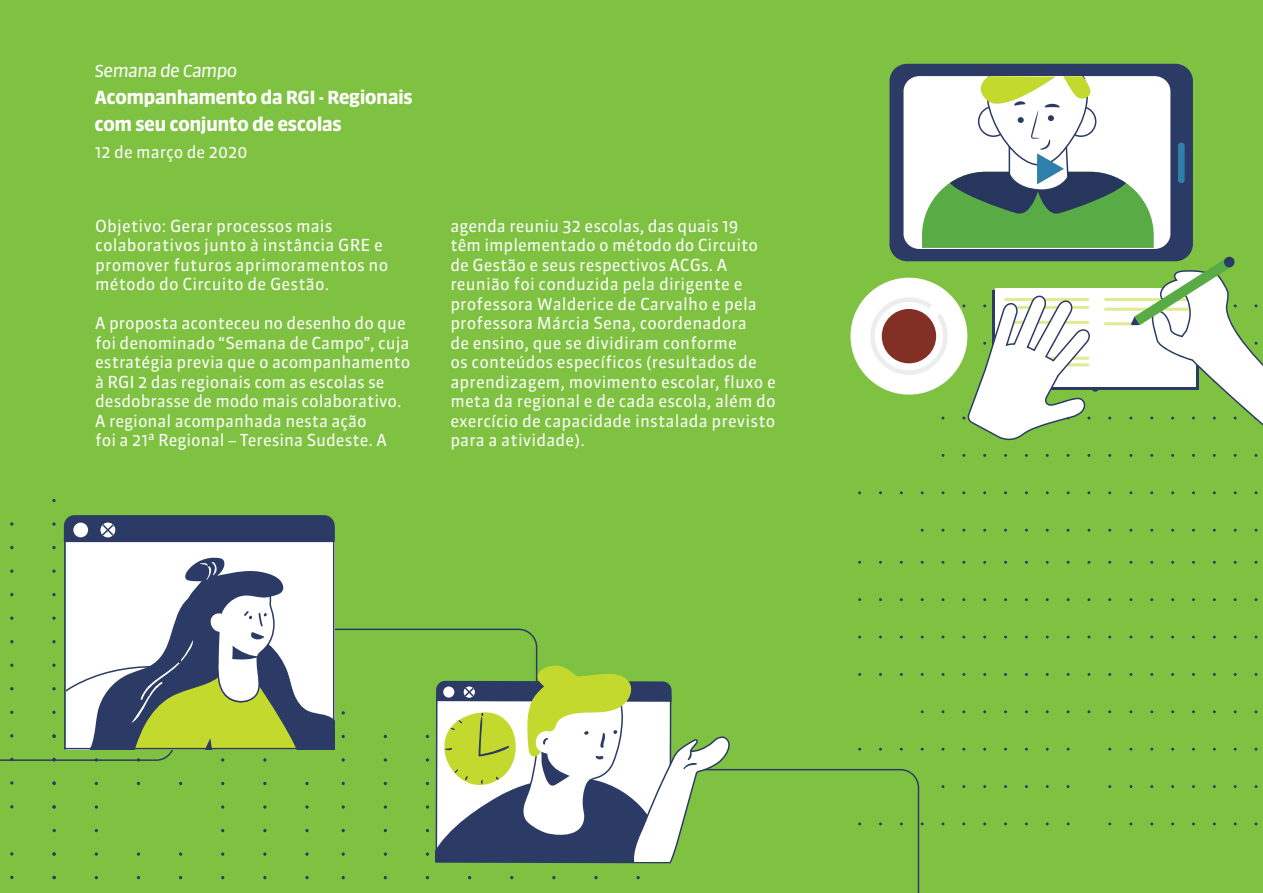
<style>
.page{position:relative;width:1263px;height:893px;background:#7fc242}
.page>*{position:absolute;margin:0;border:0;box-sizing:border-box;transform-origin:0 0}
.t1{font:700 18px/27px "Sanuk Big Pro";color:#fff}
.t2{font:16.5px/19.5px "Sanuk";letter-spacing:.01em;color:#fff}
.t3{font:italic 16.5px "Sanuk Big Pro";color:#fff}
</style>
<div class="page">
<svg style="left:52px;top:499px;width:4px;height:3px"></svg>
<svg style="left:52px;top:522px;width:4px;height:4px"></svg>
<svg style="left:52px;top:546px;width:4px;height:3px"></svg>
<svg style="left:52px;top:569px;width:4px;height:4px"></svg>
<svg style="left:52px;top:593px;width:4px;height:3px"></svg>
<svg style="left:52px;top:616px;width:4px;height:4px"></svg>
<svg style="left:0;top:628px;width:920px;height:265px"></svg>
<svg style="left:426px;top:665px;width:303px;height:199px"></svg>
<svg style="left:64px;top:542px;width:270px;height:207px;background:#e9eced"></svg>
<svg style="left:64px;top:515px;width:271px;height:27px;background:#34446b"></svg>
<svg style="left:66px;top:556px;width:268px;height:193px;background:#b8bfb4"></svg>
<div style="left:889px;top:64px;width:304px;height:197px;background:#2b3b66;border-radius:17px"></div>
<div style="left:903px;top:76px;width:267px;height:173px;background:#fff;border-radius:16px"></div>
<div style="left:1178px;top:143px;width:6px;height:40px;background:#2e80ab;border-radius:3px"></div>
<svg style="left:922px;top:76px;width:232px;height:172px"></svg>
<div style="left:850px;top:278px;width:117px;height:117px;background:#fff;border-radius:50%"></div>
<div style="left:870px;top:297px;width:78px;height:78px;background:#ededed;border-radius:50%"></div>
<div style="left:875px;top:302px;width:68px;height:68px;background:#fff;border-radius:50%"></div>
<div style="left:882px;top:309px;width:54px;height:54px;background:#823026;border-radius:50%"></div>
<svg style="left:921px;top:300px;width:22px;height:18px"></svg>
<div style="left:1091px;top:289px;width:8px;height:103px;background:#2b3b66;border-radius:4px"></div>
<div style="left:995px;top:288px;width:100px;height:99px;background:#fff"></div>
<div style="left:1095px;top:288px;width:100px;height:99px;background:#fff"></div>
<svg style="left:962px;top:295px;width:128px;height:146px"></svg>
<svg style="left:1104px;top:257px;width:159px;height:169px"></svg>
<div style="left:1224px;top:257px;width:10px;height:10px;background:#2b3b66;border-radius:50%"></div>
<p class="t3" style="left:95px;top:61px;width:144px">Semana de Campo</p>
<p class="t1" style="left:95px;top:84px;width:319px">Acompanhamento da RGI - Regionais com seu conjunto de escolas</p>
<p class="t2" style="left:95px;top:143px;width:154px">12 de março de 2020</p>
<p class="t2" style="left:95px;top:216px;width:294px">Objetivo: Gerar processos mais colaborativos junto à instância GRE e promover futuros aprimoramentos no método do Circuito de Gestão.</p>
<p class="t2" style="left:95px;top:313px;width:317px">A proposta aconteceu no desenho do que foi denominado “Semana de Campo”, cuja estratégia previa que o acompanhamento à RGI 2 das regionais com as escolas se desdobrasse de modo mais colaborativo.<br>A regional acompanhada nesta ação<br>foi a 21ª Regional – Teresina Sudeste. A</p>
<p class="t2" style="left:450px;top:216px;width:327px">agenda reuniu 32 escolas, das quais 19<br>têm implementado o método do Circuito de Gestão e seus respectivos ACGs. A reunião foi conduzida pela dirigente e professora Walderice de Carvalho e pela professora Márcia Sena, coordenadora<br>de ensino, que se dividiram conforme<br>os conteúdos específicos (resultados de aprendizagem, movimento escolar, fluxo e meta da regional e de cada escola, além do exercício de capacidade instalada previsto para a atividade).</p>
</div>
